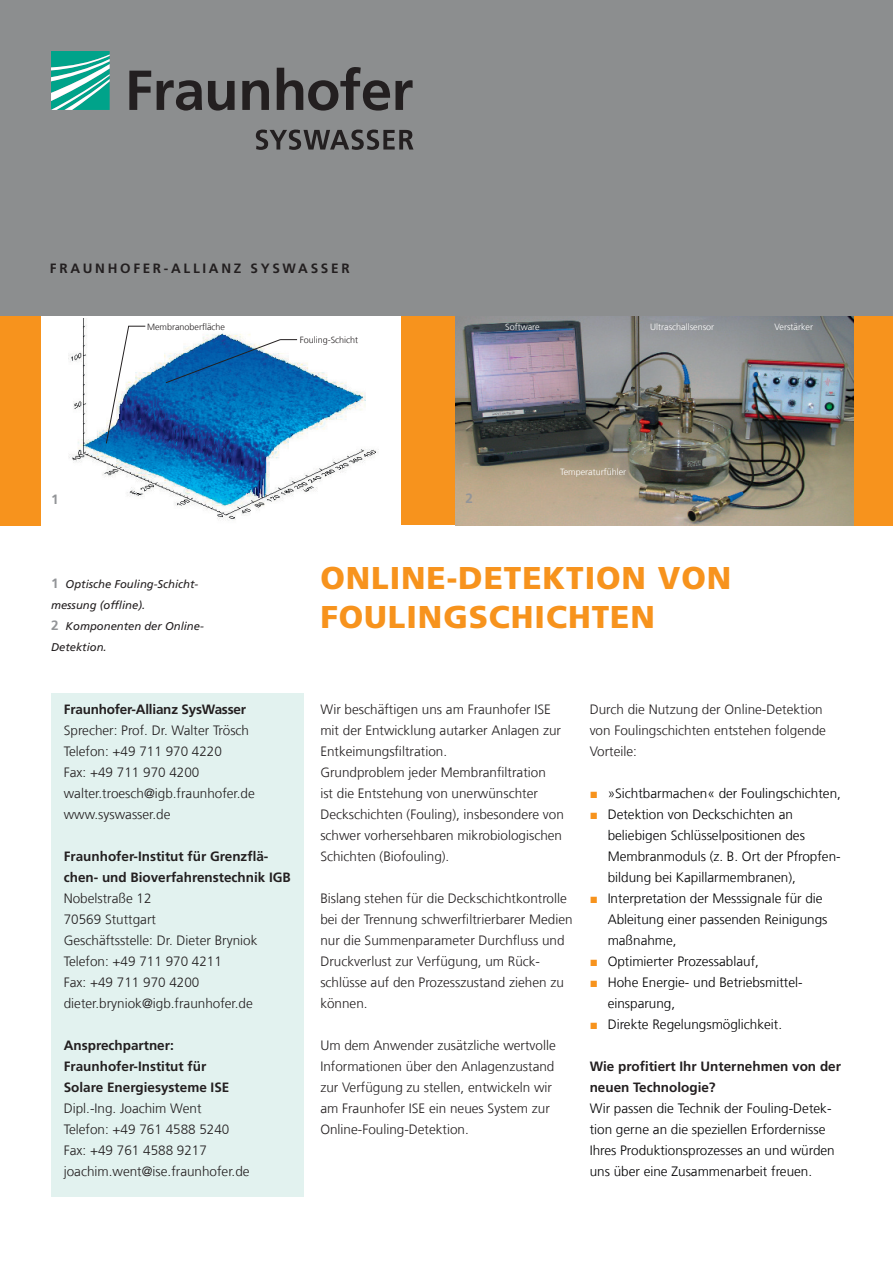
<style>
.page{position:relative;width:893px;height:1263px;background:#fff}
.page>*{position:absolute;margin:0;border:0;box-sizing:border-box;transform-origin:0 0}
.t1{font:900 31.5px/39px "Frutiger LT Com";letter-spacing:.03em;color:#f7931d}
.t2{font:300 13.5px/21px "Frutiger LT Com";color:#231f20}
.t3{font:300 13.5px/21px "Frutiger LT Com";color:#000002}
.t4{font:700 13.5px/21px "Frutiger LT Com";color:#231f20}
.t5{font:700 13.5px "Frutiger LT Com";letter-spacing:.2em;color:#231f20}
.t6{font:700 13.5px "Frutiger LT Com";color:#939598}
.t7{font:italic 11.25px/21px "Frutiger LT Com";color:#231f20}
.t8{font:300 9px "Frutiger LT Com";color:#fff}
.t9{font:300 9px "Frutiger LT Com";color:#231f20}
.s1{font-weight:700;font-style:normal;font-size:13.5px;color:#939598}
.s2{font-family:"Arial";font-weight:400;color:#f7931d}
</style>
<div class="page">
<div style="left:0;top:315px;width:40px;height:210px;background:#f7931d"></div>
<div style="left:853px;top:315px;width:40px;height:210px;background:#f7931d"></div>
<div style="left:402px;top:315px;width:53px;height:210px;background:#f7931d"></div>
<img style="left:68px;top:319px;width:310px;height:202px">
<img style="left:455px;top:315px;width:398px;height:210px">
<div style="left:0;top:0;width:893px;height:315px;background:#8c8e8f"></div>
<div style="left:51px;top:693px;width:252px;height:504px;background:#e2f2ef"></div>
<svg style="left:51px;top:51px;width:59px;height:59px;background:#49baa9"></svg>
<svg style="left:129px;top:67px;width:284px;height:44px"></svg>
<svg style="left:256px;top:130px;width:157px;height:20px"></svg>
<svg style="left:165px;top:339px;width:132px;height:45px"></svg>
<svg style="left:105px;top:325px;width:40px;height:119px"></svg>
<p class="t5" style="left:50px;top:260px;width:291px">FRAUNHOFER-Allian z syswasser</p>
<p class="t9" style="left:147px;top:321px;width:80px">Membranoberfläche</p>
<p class="t9" style="left:300px;top:334px;width:60px">Fouling-Schicht</p>
<p class="t8" style="left:505px;top:321px;width:36px">Software</p>
<p class="t8" style="left:650px;top:321px;width:65px">Ultraschallsensor</p>
<p class="t8" style="left:775px;top:321px;width:40px">Verstärker</p>
<p class="t6" style="left:51px;top:491px;width:9px">1</p>
<p class="t6" style="left:466px;top:491px;width:9px">2</p>
<p class="t8" style="left:560px;top:466px;width:67px">Temperaturfühler</p>
<p class="t7" style="left:51px;top:574px;width:154px"><span class="s1">1</span> Optische Fouling-Schicht&shy;messung (offline).<br><span class="s1">2</span> Komponenten der Online-<br>Detektion.</p>
<p class="t4" style="left:64px;top:699px;width:184px">Fraunhofer-Allianz SysWasser</p>
<p class="t2" style="left:64px;top:720px;width:193px">Sprecher: Prof. Dr. Walter Trösch<br>Telefon: +49 711 970 4220<br>Fax: +49 711 970 4200 walter.troesch@igb.fraunhofer.de www.syswasser.de</p>
<p class="t4" style="left:64px;top:846px;width:229px">Fraunhofer-Institut für Grenzflä&shy;chen- und Bioverfahrenstechnik IGB</p>
<p class="t2" style="left:64px;top:888px;width:195px">Nobelstraße 12<br>70569 Stuttgart<br>Geschäftsstelle: Dr. Dieter Bryniok<br>Telefon: +49 711 970 4211<br>Fax: +49 711 970 4200 dieter.bryniok@igb.fraunhofer.de</p>
<p class="t4" style="left:64px;top:1035px;width:167px">Ansprechpartner:<br>Fraunhofer-Institut für<br>Solare Energiesysteme ISE</p>
<p class="t2" style="left:64px;top:1098px;width:187px">Dipl.-Ing. Joachim Went<br>Telefon: +49 761 4588 5240<br>Fax: +49 761 4588 9217 joachim.went@ise.fraunhofer.de</p>
<h1 class="t1" style="left:320px;top:558px;width:412px">ONLINE-DETEKTION VON<br>FOULINGSCHICHTEN</h1>
<p class="t2" style="left:320px;top:699px;width:245px">Wir beschäftigen uns am Fraunhofer ISE mit der Entwicklung autarker Anlagen zur Entkeimungsfiltration.<br>Grundproblem jeder Membranfiltration<br>ist die Entstehung von unerwünschter Deckschichten (Fouling), insbesondere von schwer vorhersehbaren mikrobiologischen Schichten (Biofouling).</p>
<p class="t2" style="left:320px;top:888px;width:254px">Bislang stehen für die Deckschichtkontrolle bei der Trennung schwerfiltrierbarer Medien nur die Summenparameter Durchfluss und Druckverlust zur Verfügung, um Rück&shy;schlüsse auf den Prozesszustand ziehen zu können.</p>
<p class="t2" style="left:320px;top:1035px;width:237px">Um dem Anwender zusätzliche wertvolle Informationen über den Anlagenzustand zur Verfügung zu stellen, entwickeln wir am Fraunhofer ISE ein neues System zur Online-Fouling-Detektion.</p>
<p class="t2" style="left:590px;top:699px;width:238px">Durch die Nutzung der Online-Detektion von Foulingschichten entstehen folgende<br>Vorteile:</p>
<p class="t3" style="left:590px;top:783px;width:253px"><span class="s2">■</span> »Sichtbarmachen« der Foulingschichten,</p>
<p class="t3" style="left:608px;top:804px;width:235px;text-indent:-18px"><span class="s2">■</span> Detektion von Deckschichten an beliebigen Schlüsselpositionen des Membranmoduls (z. B. Ort der Pfropfen&shy;bildung bei Kapillarmembranen),</p>
<p class="t3" style="left:608px;top:888px;width:221px;text-indent:-18px"><span class="s2">■</span> Interpretation der Messsignale für die<br>Ableitung einer passenden Reinigungs maßnahme,</p>
<p class="t3" style="left:590px;top:951px;width:171px"><span class="s2">■</span> Optimierter Prozessablauf,</p>
<p class="t3" style="left:608px;top:972px;width:197px;text-indent:-18px"><span class="s2">■</span> Hohe Energie- und Betriebsmittel&shy;einsparung,</p>
<p class="t3" style="left:590px;top:1014px;width:194px"><span class="s2">■</span> Direkte Regelungsmöglichkeit.</p>
<p class="t4" style="left:590px;top:1056px;width:253px">Wie profitiert Ihr Unternehmen von der neuen Technologie?</p>
<p class="t3" style="left:590px;top:1098px;width:247px">Wir passen die Technik der Fouling-Detek&shy;tion gerne an die speziellen Erfordernisse Ihres Produktionsprozesses an und würden uns über eine Zusammenarbeit freuen.</p>
</div>
